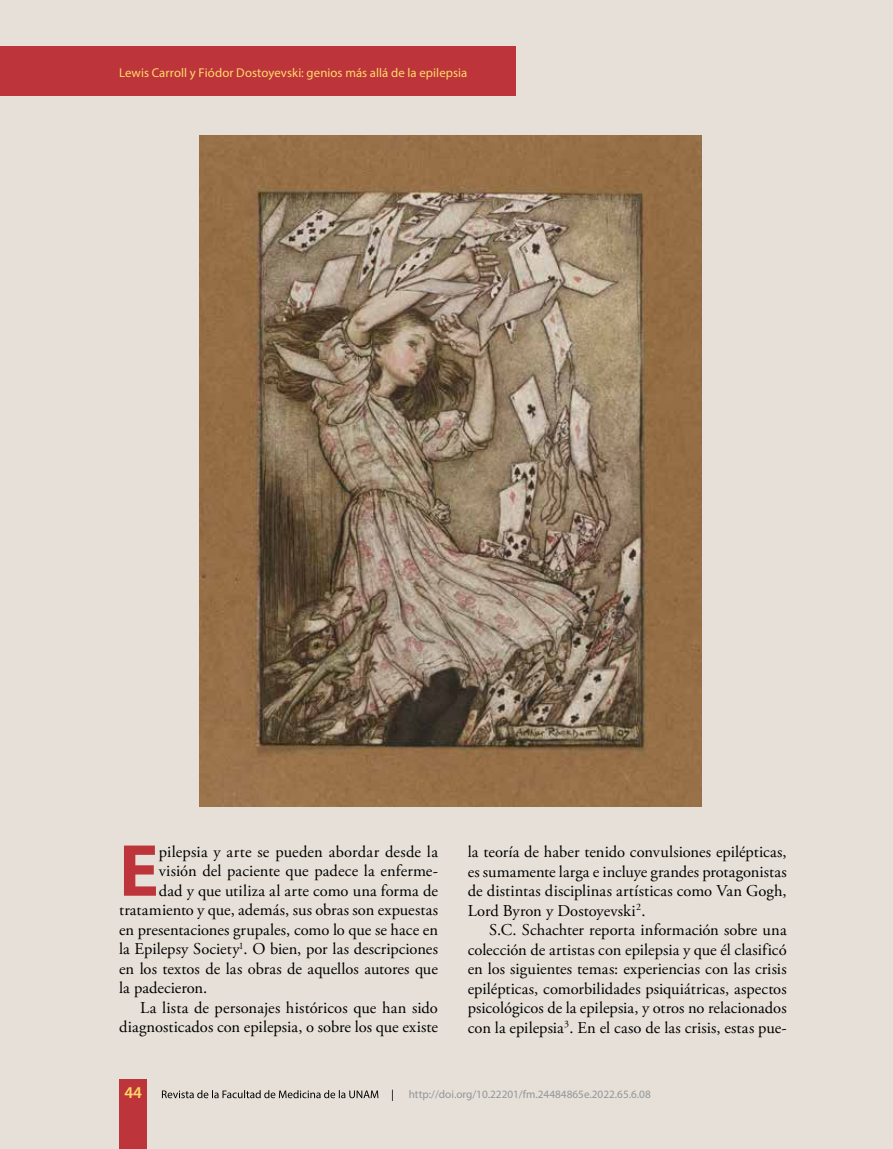
<style>
.page{position:relative;width:893px;height:1149px;background:#fff}
.page>*{position:absolute;margin:0;border:0;box-sizing:border-box;transform-origin:0 0}
.t1{font:700 74.4px "Myriad Pro";color:#bd353b}
.t2{font:16.5px/19.5px "Adobe Garamond Pro";color:#000;text-align:justify}
.t3{font:600 16.5px "Myriad Pro";color:#ffda68}
.t4{font:12.75px "Myriad Pro";letter-spacing:.005em;color:#ffda68}
.t5{font:11.25px "Myriad Pro";color:#939598}
</style>
<div class="page">
<div style="left:0;top:0;width:893px;height:1148px;background:#e6e0d8"></div>
<div style="left:119px;top:1079px;width:28px;height:69px;background:#bd353b"></div>
<div style="left:0;top:47px;width:516px;height:49px;background:#bd353b"></div>
<svg style="left:162px;top:1089px;width:231px;height:11px"></svg>
<img style="left:200px;top:135px;width:502px;height:671px">
<p class="t4" style="left:119px;top:64px;width:350px">Lewis Carroll y Fiódor Dostoyevski: genios más allá de la epilepsia</p>
<h1 class="t1" style="left:119px;top:821px;width:41px">E</h1>
<p class="t2" style="left:159px;top:842px;width:281px">pilepsia y arte se pueden abordar desde la</p>
<p class="t2" style="left:159px;top:861px;width:281px">visión del paciente que padece la enferme-</p>
<p class="t2" style="left:159px;top:881px;width:281px">dad y que utiliza al arte como una forma de</p>
<p class="t2" style="left:119px;top:900px;width:320px">tratamiento y que, además, sus obras son expuestas</p>
<p class="t2" style="left:119px;top:920px;width:320px">en presentaciones grupales, como lo que se hace en</p>
<p class="t2" style="left:119px;top:939px;width:320px">la Epilepsy Society<sup>1</sup>. O bien, por las descripciones</p>
<p class="t2" style="left:119px;top:959px;width:320px">en los textos de las obras de aquellos autores que</p>
<p class="t2" style="left:119px;top:978px;width:90px">la padecieron.</p>
<p class="t2" style="left:140px;top:998px;width:299px">La lista de personajes históricos que han sido</p>
<p class="t2" style="left:119px;top:1017px;width:320px">diagnosticados con epilepsia, o sobre los que existe</p>
<p class="t2" style="left:468px;top:842px;width:320px">la teoría de haber tenido convulsiones epilépticas, es sumamente larga e incluye grandes protagonistas de distintas disciplinas artísticas como Van Gogh, Lord Byron y Dostoyevski<sup>2</sup>.</p>
<p class="t2" style="left:468px;top:920px;width:321px;text-indent:21px">S.C. Schachter reporta información sobre una colección de artistas con epilepsia y que él clasificó en los siguientes temas: experiencias con las crisis epilépticas, comorbilidades psiquiátricas, aspectos psicológicos de la epilepsia, y otros no relacionados con la epilepsia<sup>3</sup>. En el caso de las crisis, estas pue-</p>
<p class="t3" style="left:124px;top:1081px;width:19px">44</p>
<p class="t5" style="left:409px;top:1086px;width:243px">http://doi.org/10.22201/fm.24484865e.2022.65.6.08</p>
</div>
